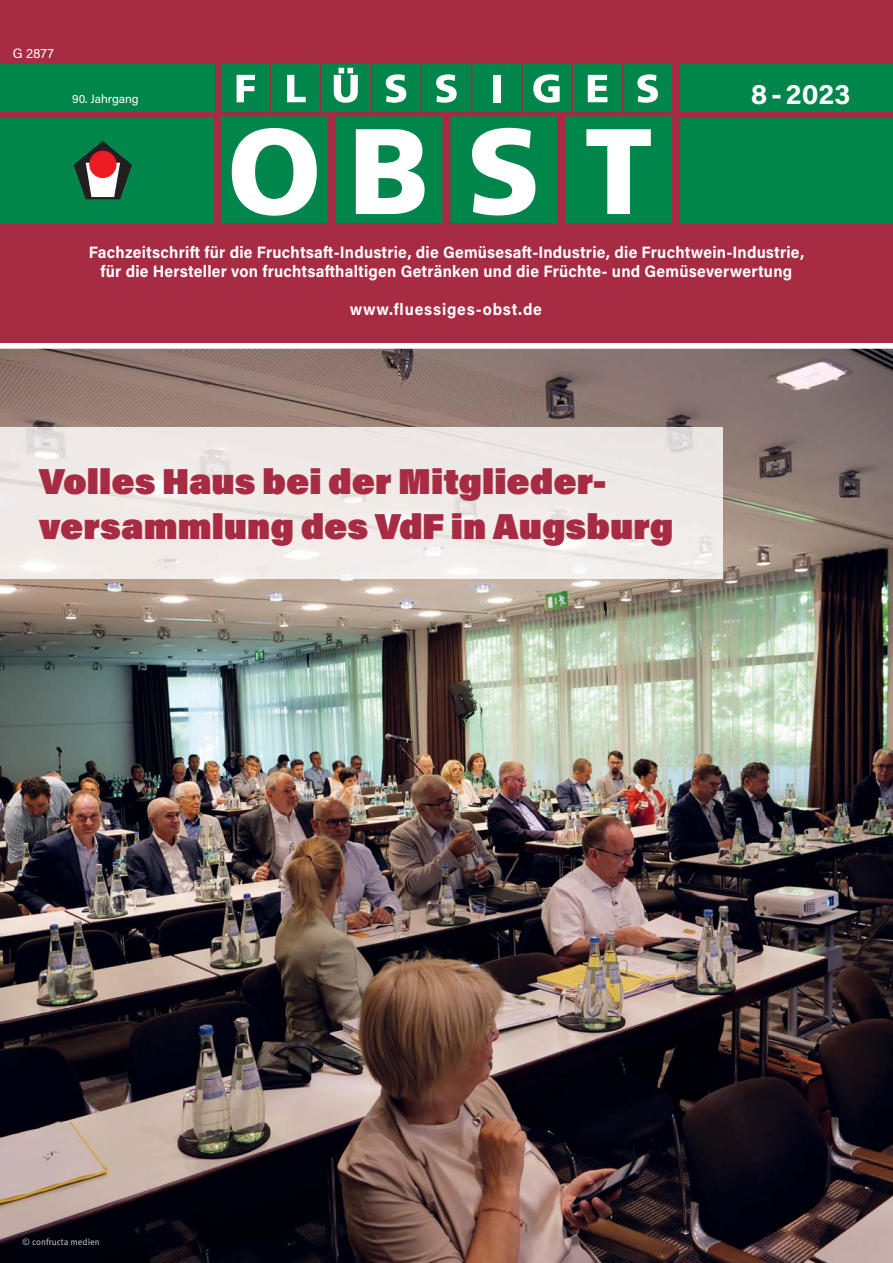
<style>
.page{position:relative;width:893px;height:1263px;background:#fff}
.page>*{position:absolute;margin:0;border:0;box-sizing:border-box;transform-origin:0 0}
.t1{font:900 36px/45px "Acumin Pro";color:#a62b43;scale:.96 1}
.t2{font:700 28.5px "Acumin Pro";color:#fff}
.t3{font:700 16.5px/19.8px "Acumin Pro";letter-spacing:.015em;color:#fff;text-align:center;scale:.95 1}
.t4{font:700 16.5px "Acumin Pro";letter-spacing:.05em;color:#fff;scale:.95 1}
.t5{font:13.5px "Acumin Pro";color:#fff}
.t6{font:12px "Acumin Pro";color:#fff}
.t7{font:9px "Meta Pro Norm";color:#d1d3d4}
</style>
<div class="page">
<div style="left:0;top:0;width:893px;height:342px;background:#a62b43"></div>
<div style="left:0;top:117px;width:214px;height:107px;background:#00854a"></div>
<div style="left:0;top:64px;width:214px;height:48px;background:#00854a"></div>
<div style="left:679px;top:117px;width:214px;height:107px;background:#00854a"></div>
<div style="left:679px;top:64px;width:214px;height:48px;background:#00854a"></div>
<div style="left:221px;top:64px;width:48px;height:48px;background:#00854a"></div>
<div style="left:272px;top:64px;width:47px;height:48px;background:#00854a"></div>
<div style="left:322px;top:64px;width:48px;height:48px;background:#00854a"></div>
<div style="left:372px;top:64px;width:48px;height:48px;background:#00854a"></div>
<div style="left:423px;top:64px;width:47px;height:48px;background:#00854a"></div>
<div style="left:473px;top:64px;width:48px;height:48px;background:#00854a"></div>
<svg style="left:237px;top:75px;width:18px;height:27px"></svg>
<svg style="left:287px;top:75px;width:19px;height:27px"></svg>
<svg style="left:334px;top:68px;width:24px;height:35px"></svg>
<svg style="left:386px;top:74px;width:20px;height:29px"></svg>
<svg style="left:436px;top:74px;width:21px;height:29px"></svg>
<div style="left:493px;top:75px;width:7px;height:27px;background:#fff"></div>
<div style="left:574px;top:64px;width:47px;height:48px;background:#00854a"></div>
<svg style="left:588px;top:75px;width:19px;height:27px"></svg>
<div style="left:624px;top:64px;width:48px;height:48px;background:#00854a"></div>
<svg style="left:637px;top:74px;width:21px;height:29px"></svg>
<div style="left:523px;top:64px;width:48px;height:48px;background:#00854a"></div>
<svg style="left:533px;top:74px;width:27px;height:29px"></svg>
<div style="left:566px;top:117px;width:106px;height:106px;background:#00854a"></div>
<div style="left:221px;top:117px;width:106px;height:106px;background:#00854a"></div>
<div style="left:336px;top:117px;width:106px;height:106px;background:#00854a"></div>
<div style="left:451px;top:117px;width:106px;height:106px;background:#00854a"></div>
<svg style="left:232px;top:128px;width:85px;height:88px"></svg>
<svg style="left:356px;top:129px;width:69px;height:85px"></svg>
<svg style="left:472px;top:128px;width:63px;height:87px"></svg>
<svg style="left:586px;top:129px;width:65px;height:85px"></svg>
<svg style="left:74px;top:141px;width:58px;height:58px"></svg>
<div style="left:90px;top:151px;width:26px;height:26px;background:#ed1c24;border-radius:50%"></div>
<div style="left:90px;top:151px;width:26px;height:27px;border:1px solid #ed1c24;border-radius:50%"></div>
<img style="left:0;top:349px;width:893px;height:914px">
<img style="left:0;top:427px;width:723px;height:151px">
<p class="t5" style="left:13px;top:47px;width:43px">G 2877</p>
<p class="t6" style="left:72px;top:93px;width:68px">90. Jahrgang</p>
<h2 class="t2" style="left:751px;top:80px;width:101px">8 - 2023</h2>
<p class="t3" style="left:89px;top:243px;width:755px">Fachzeitschrift für die Fruchtsaft-Industrie, die Gemüsesaft -Industrie, die Fruchtwein-Industrie, für die Hersteller von fruchtsafthaltigen Getränken und die Früchte- und Gemüseverwertung</p>
<p class="t4" style="left:350px;top:301px;width:204px">www.fluessiges-obst.de</p>
<h1 class="t1" style="left:39px;top:461px;width:662px">Volles Haus bei der Mitglieder&shy;versammlung des VdF in Augsburg</h1>
<p class="t7" style="left:22px;top:1239px;width:79px">© confructa medien</p>
</div>
